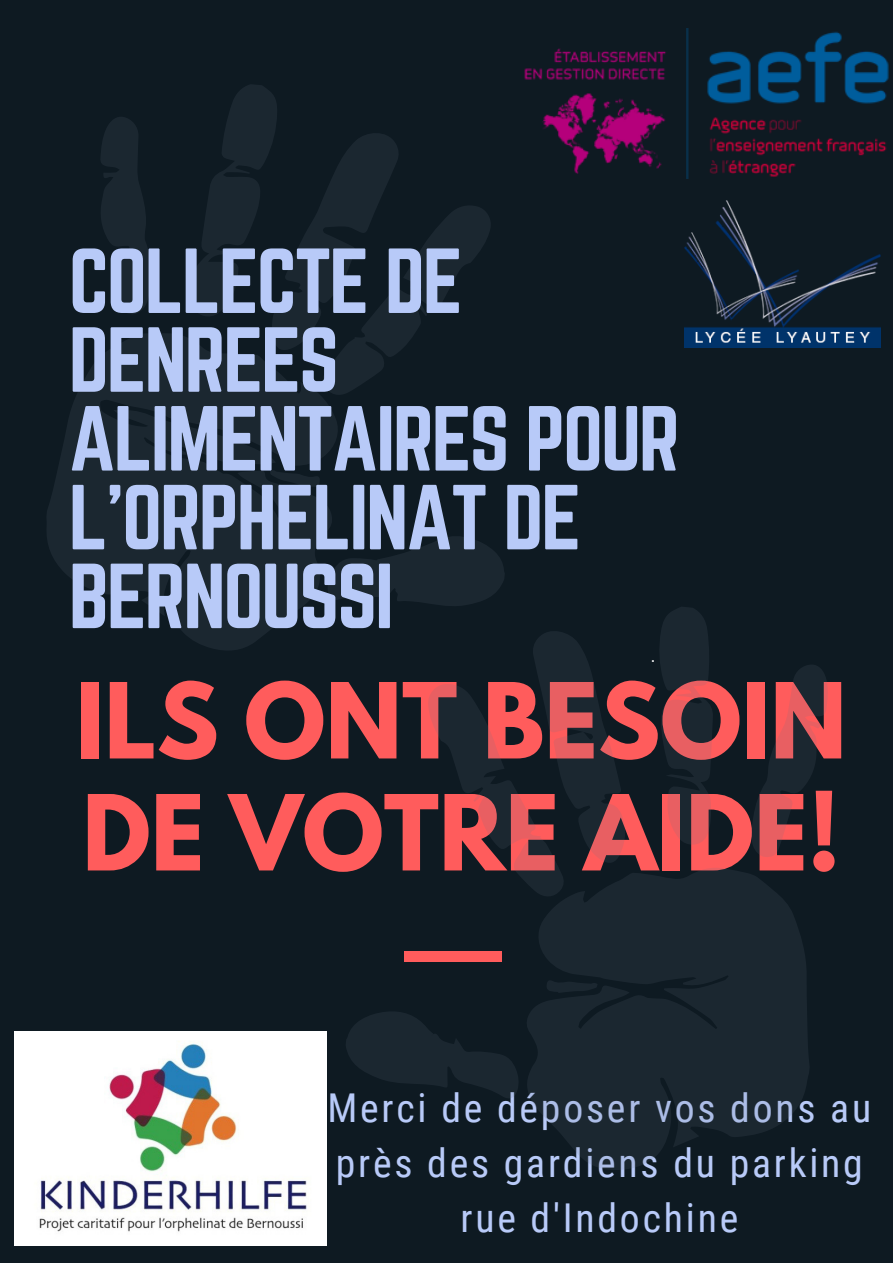
<style>
.page{position:relative;width:893px;height:1263px;background:#0e1a22}
.page>*{position:absolute;margin:0;border:0;box-sizing:border-box;transform-origin:0 0}
.t1{font:700 92.7px/112px "League Spartan";color:#ff5c5c}
.t2{font:80.7px/78.8px "Norwester";letter-spacing:-.03em;color:#b8caf8}
.t3{font:39.75px/55.1px "Roboto Condensed";letter-spacing:.07em;color:#b8caf8;text-align:center}
.t4{font:17.92px "Roboto Condensed";color:#fff}
</style>
<div class="page">
<div style="left:404px;top:951px;width:97px;height:10px;background:#ff5c5c"></div>
<img style="left:524px;top:28px;width:365px;height:151px">
<svg style="left:47px;top:333px;width:291px;height:317px;fill:#1b2730"></svg>
<svg style="left:225px;top:85px;width:52px;height:221px;fill:#1b2730"></svg>
<svg style="left:238px;top:116px;width:160px;height:246px"></svg>
<svg style="left:316px;top:181px;width:175px;height:242px"></svg>
<svg style="left:101px;top:117px;width:124px;height:199px"></svg>
<img style="left:14px;top:1031px;width:313px;height:214px">
<svg style="left:468px;top:868px;width:341px;height:302px;fill:#1b2730"></svg>
<svg style="left:660px;top:607px;width:49px;height:237px;fill:#1b2730"></svg>
<svg style="left:346px;top:973px;width:180px;height:176px"></svg>
<svg style="left:269px;top:453px;width:389px;height:464px"></svg>
<svg style="left:700px;top:658px;width:128px;height:199px"></svg>
<svg style="left:543px;top:964px;width:56px;height:40px"></svg>
<img style="left:685px;top:200px;width:195px;height:148px">
<h2 class="t2" style="left:69px;top:245px;width:613px">COLLECTE DE<br>DENREES<br>ALIMENTAIRES POUR<br>L'ORPHELINAT DE<br>BERNOUSSI</h2>
<p class="t4" style="left:651px;top:645px;width:6px">.</p>
<h1 class="t1" style="left:76px;top:677px;width:773px">ILS ONT BESOIN<br>DE VOTRE AIDE!</h1>
<p class="t3" style="left:327px;top:1080px;width:545px">Merci de déposer vos dons au près des gardiens du parking rue d'Indochine</p>
</div>
